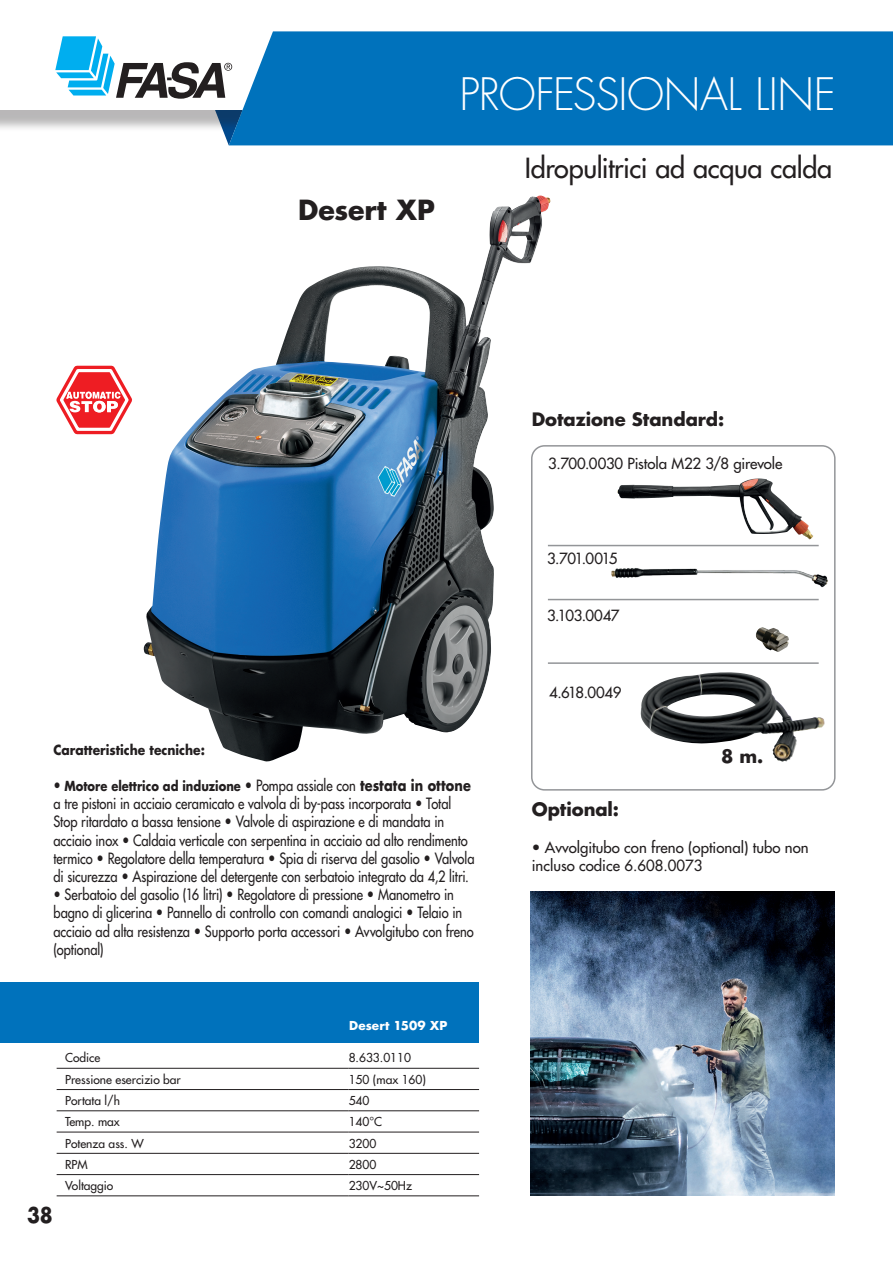
<style>
.page{position:relative;width:893px;height:1263px;background:#fff}
.page>*{position:absolute;margin:0;border:0;box-sizing:border-box;transform-origin:0 0}
.t1{font:300 43.5px "Futura Std";letter-spacing:-.015em;color:#fff}
.t2{font:500 27px "Futura Std";letter-spacing:-.01em;color:#231f20}
.t3{font:700 27px "Futura Std";letter-spacing:-.005em;color:#231f20}
.t4{font:700 21px "Futura Std";color:#231f20;scale:.9 1}
.t5{font:700 18px "Futura Std";letter-spacing:-.005em;color:#231f20}
.t6{font:500 15.15px/18.1px "Futura Std";letter-spacing:-.005em;color:#231f20;scale:.85 1}
.t7{font:500 15px/18px "Futura Std";color:#231f20}
.t8{font:700 13.65px "Futura Std";color:#231f20;scale:.9 1}
.t9{font:700 13.5px "Futura Std";color:#231f20;scale:.85 1}
.t10{font:500 12px "Futura Std";color:#231f20}
.t11{font:700 12px "Futura Std";letter-spacing:.015em;color:#fff}
.s1{font-weight:500;font-size:15.15px}
.s2{font-size:15.15px}
</style>
<div class="page">
<div style="left:251px;top:31px;width:642px;height:114px;background:#0072bc"></div>
<svg style="left:53px;top:36px;width:198px;height:109px"></svg>
<div style="left:0;top:982px;width:479px;height:61px;background:#0072bc"></div>
<hr style="left:548px;top:545px;width:271px;height:1px;background:#939598">
<hr style="left:548px;top:599px;width:271px;height:1px;background:#939598">
<hr style="left:548px;top:662px;width:271px;height:2px;background:#939598">
<div style="left:531px;top:445px;width:305px;height:346px;border:2px solid #939598;border-radius:13px"></div>
<img style="left:640px;top:672px;width:185px;height:90px">
<img style="left:609px;top:555px;width:225px;height:44px">
<img style="left:756px;top:627px;width:33px;height:25px">
<img style="left:617px;top:478px;width:142px;height:40px">
<img style="left:530px;top:892px;width:305px;height:303px">
<svg style="left:56px;top:365px;width:76px;height:70px"></svg>
<img style="left:144px;top:196px;width:394px;height:566px">
<hr style="left:57px;top:1068px;width:292px;height:1px;background:#231f20">
<hr style="left:349px;top:1068px;width:130px;height:1px;background:#231f20">
<hr style="left:57px;top:1089px;width:292px;height:1px;background:#231f20">
<hr style="left:349px;top:1089px;width:130px;height:1px;background:#231f20">
<hr style="left:57px;top:1110px;width:292px;height:1px;background:#231f20">
<hr style="left:349px;top:1110px;width:130px;height:1px;background:#231f20">
<hr style="left:57px;top:1132px;width:292px;height:1px;background:#231f20">
<hr style="left:349px;top:1132px;width:130px;height:1px;background:#231f20">
<hr style="left:57px;top:1153px;width:292px;height:1px;background:#231f20">
<hr style="left:349px;top:1153px;width:130px;height:1px;background:#231f20">
<hr style="left:57px;top:1174px;width:292px;height:1px;background:#231f20">
<hr style="left:349px;top:1174px;width:130px;height:1px;background:#231f20">
<hr style="left:57px;top:1195px;width:292px;height:1px;background:#231f20">
<hr style="left:349px;top:1195px;width:130px;height:1px;background:#231f20">
<h1 class="t1" style="left:459px;top:68px;width:378px">PROFESSIONAL LINE</h1>
<h2 class="t3" style="left:298px;top:192px;width:138px">Desert XP</h2>
<h2 class="t2" style="left:525px;top:151px;width:309px">Idropulitrici ad acqua calda</h2>
<p class="t8" style="left:53px;top:740px;width:170px">Caratteristiche tecniche:</p>
<p class="t9" style="left:53px;top:777px;width:493px"><span class="s1">•</span> Motore elettrico ad induzione <span class="s1">• Pompa assiale con</span> <span class="s2">testata in ottone</span></p>
<p class="t6" style="left:53px;top:795px;width:497px">a tre pistoni in acciaio ceramicato e valvola di by-pass incorporata • Total Stop ritardato a bassa tensione • Valvole di aspirazione e di mandata in acciaio inox • Caldaia verticale con serpentina in acciaio ad alto rendimento termico • Regolatore della temperatura • Spia di riserva del gasolio • Valvola di sicurezza • Aspirazione del detergente con serbatoio integrato da 4,2 litri.</p>
<p class="t6" style="left:53px;top:885px;width:496px">• Serbatoio del gasolio (16 litri) • Regolatore di pressione • Manometro in bagno di glicerina • Pannello di controllo con comandi analogici • Telaio in acciaio ad alta resistenza • Supporto porta accessori • Avvolgitubo con freno (optional)</p>
<p class="t11" style="left:349px;top:1017px;width:100px">Desert 1509 XP</p>
<h3 class="t4" style="left:27px;top:1201px;width:23px">38</h3>
<p class="t10" style="left:65px;top:1050px;width:37px">Codice</p>
<p class="t10" style="left:349px;top:1050px;width:64px">8.633.0110</p>
<p class="t10" style="left:65px;top:1072px;width:117px">Pressione esercizio bar</p>
<p class="t10" style="left:349px;top:1072px;width:79px">150 (max 160)</p>
<p class="t10" style="left:65px;top:1093px;width:56px">Portata l/h</p>
<p class="t10" style="left:349px;top:1093px;width:22px">540</p>
<p class="t10" style="left:65px;top:1114px;width:56px">Temp. max</p>
<p class="t10" style="left:349px;top:1114px;width:35px">140°C</p>
<p class="t10" style="left:65px;top:1136px;width:80px">Potenza ass. W</p>
<p class="t10" style="left:349px;top:1136px;width:29px">3200</p>
<p class="t10" style="left:65px;top:1157px;width:24px">RPM</p>
<p class="t10" style="left:349px;top:1157px;width:29px">2800</p>
<p class="t10" style="left:65px;top:1178px;width:50px">Voltaggio</p>
<p class="t10" style="left:349px;top:1178px;width:65px">230V~50Hz</p>
<p class="t5" style="left:532px;top:407px;width:194px">Dotazione Standard:</p>
<p class="t7" style="left:548px;top:455px;width:236px">3.700.0030 Pistola M22 3/8 girevole</p>
<p class="t7" style="left:547px;top:549px;width:72px">3.701.0015</p>
<p class="t7" style="left:547px;top:607px;width:74px">3.103.0047</p>
<p class="t7" style="left:549px;top:683px;width:74px">4.618.0049</p>
<p class="t5" style="left:721px;top:744px;width:44px">8 m.</p>
<p class="t5" style="left:532px;top:798px;width:89px">Optional:</p>
<p class="t7" style="left:532px;top:838px;width:278px">• Avvolgitubo con freno (optional) tubo non incluso codice 6.608.0073</p>
</div>
